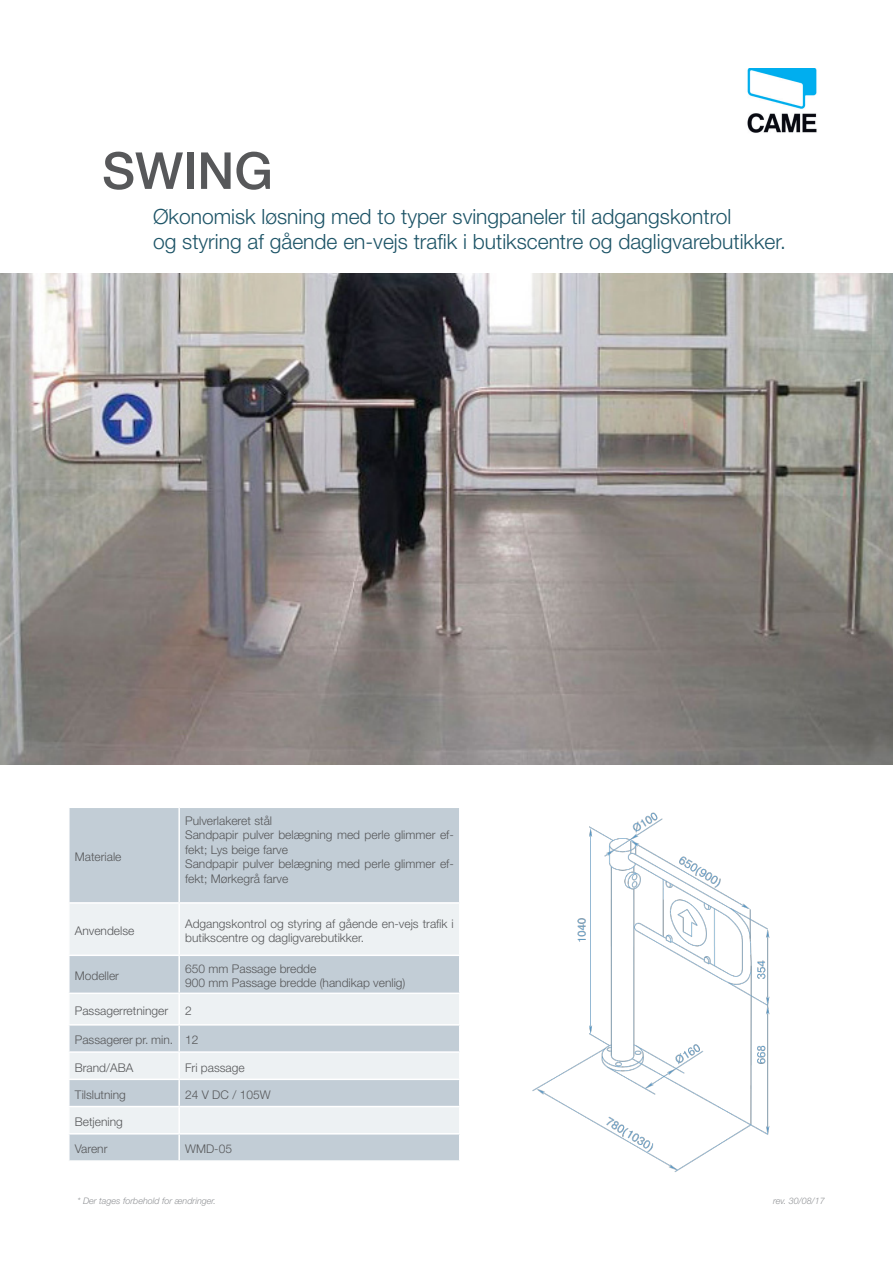
<style>
.page{position:relative;width:893px;height:1263px;background:#fff}
.page>*{position:absolute;margin:0;border:0;box-sizing:border-box;transform-origin:0 0}
.t1{font:500 51px "Helvetica Neue";color:#57585a}
.t2{font:300 21px "Helvetica Neue";color:#1d5467}
.t3{font:300 12px/14.4px "Helvetica Neue";color:#57585a}
.t4{font:italic 300 9px "Helvetica Neue";color:#939598}
</style>
<div class="page">
<img style="left:747px;top:68px;width:70px;height:65px">
<img style="left:0;top:273px;width:893px;height:491px">
<div style="left:70px;top:808px;width:389px;height:352px;background:#c2cdd6"></div>
<svg style="left:70px;top:904px;width:389px;height:229px;background:#dce2e7"></svg>
<hr style="left:178px;top:808px;width:2px;height:94px;background:#fff">
<hr style="left:68px;top:902px;width:111px;height:2px;background:#fff">
<hr style="left:179px;top:902px;width:281px;height:2px;background:#fff">
<hr style="left:178px;top:904px;width:2px;height:50px;background:#fff">
<hr style="left:68px;top:954px;width:111px;height:2px;background:#fff">
<hr style="left:179px;top:954px;width:281px;height:2px;background:#fff">
<hr style="left:178px;top:956px;width:2px;height:36px;background:#fff">
<hr style="left:68px;top:992px;width:111px;height:2px;background:#fff">
<hr style="left:179px;top:992px;width:281px;height:2px;background:#fff">
<hr style="left:178px;top:994px;width:2px;height:30px;background:#fff">
<hr style="left:68px;top:1024px;width:111px;height:1px;background:#fff">
<hr style="left:179px;top:1024px;width:281px;height:1px;background:#fff">
<hr style="left:178px;top:1025px;width:2px;height:26px;background:#fff">
<hr style="left:68px;top:1051px;width:111px;height:2px;background:#fff">
<hr style="left:179px;top:1051px;width:281px;height:2px;background:#fff">
<hr style="left:178px;top:1053px;width:2px;height:25px;background:#fff">
<hr style="left:68px;top:1078px;width:111px;height:2px;background:#fff">
<hr style="left:179px;top:1078px;width:281px;height:2px;background:#fff">
<hr style="left:178px;top:1080px;width:2px;height:26px;background:#fff">
<hr style="left:68px;top:1106px;width:111px;height:1px;background:#fff">
<hr style="left:179px;top:1106px;width:281px;height:1px;background:#fff">
<hr style="left:178px;top:1107px;width:2px;height:26px;background:#fff">
<hr style="left:68px;top:1133px;width:111px;height:1px;background:#fff">
<hr style="left:179px;top:1133px;width:281px;height:1px;background:#fff">
<hr style="left:178px;top:1134px;width:2px;height:26px;background:#fff">
<img style="left:532px;top:812px;width:238px;height:360px">
<p class="t1" style="left:102px;top:130px;width:172px">SWING</p>
<p class="t2" style="left:153px;top:199px;width:580px">Økonomisk løsning med to typer svingpaneler til adgangskontrol</p>
<p class="t2" style="left:153px;top:224px;width:634px">og styring af gående en-vejs trafik i butikscentre og dagligvarebutikker.</p>
<p class="t3" style="left:75px;top:849px;width:48px">Materiale</p>
<p class="t3" style="left:185px;top:813px;width:88px">Pulverlakeret stål</p>
<p class="t3" style="left:185px;top:827px;width:270px">Sandpapir pulver belægning med perle glimmer ef&shy;fekt; Lys beige farve</p>
<p class="t3" style="left:185px;top:856px;width:270px">Sandpapir pulver belægning med perle glimmer ef&shy;fekt; Mørkegrå farve</p>
<p class="t3" style="left:75px;top:923px;width:61px">Anvendelse</p>
<p class="t3" style="left:185px;top:915px;width:270px">Adgangskontrol og styring af gående en-vejs trafik i butikscentre og dagligvarebutikker.</p>
<p class="t3" style="left:75px;top:968px;width:46px">Modeller</p>
<p class="t3" style="left:185px;top:961px;width:133px">650 mm Passage bredde</p>
<p class="t3" style="left:185px;top:975px;width:222px">900 mm Passage bredde (handikap venlig)</p>
<p class="t3" style="left:75px;top:1003px;width:95px">Passagerretninger</p>
<p class="t3" style="left:185px;top:1003px;width:8px">2</p>
<p class="t3" style="left:75px;top:1032px;width:100px">Passagerer pr. min.</p>
<p class="t3" style="left:185px;top:1032px;width:15px">12</p>
<p class="t3" style="left:75px;top:1059px;width:60px">Brand/ABA</p>
<p class="t3" style="left:185px;top:1059px;width:61px">Fri passage</p>
<p class="t3" style="left:75px;top:1086px;width:53px">Tilslutning</p>
<p class="t3" style="left:185px;top:1086px;width:87px">24 V DC / 105W</p>
<p class="t3" style="left:75px;top:1114px;width:50px">Betjening</p>
<p class="t3" style="left:75px;top:1141px;width:34px">Varenr</p>
<p class="t3" style="left:185px;top:1141px;width:48px">WMD-05</p>
<p class="t4" style="left:77px;top:1193px;width:140px">* Der tages forbehold for ændringer.</p>
<p class="t4" style="left:773px;top:1193px;width:53px">rev. 30/08/17</p>
</div>
